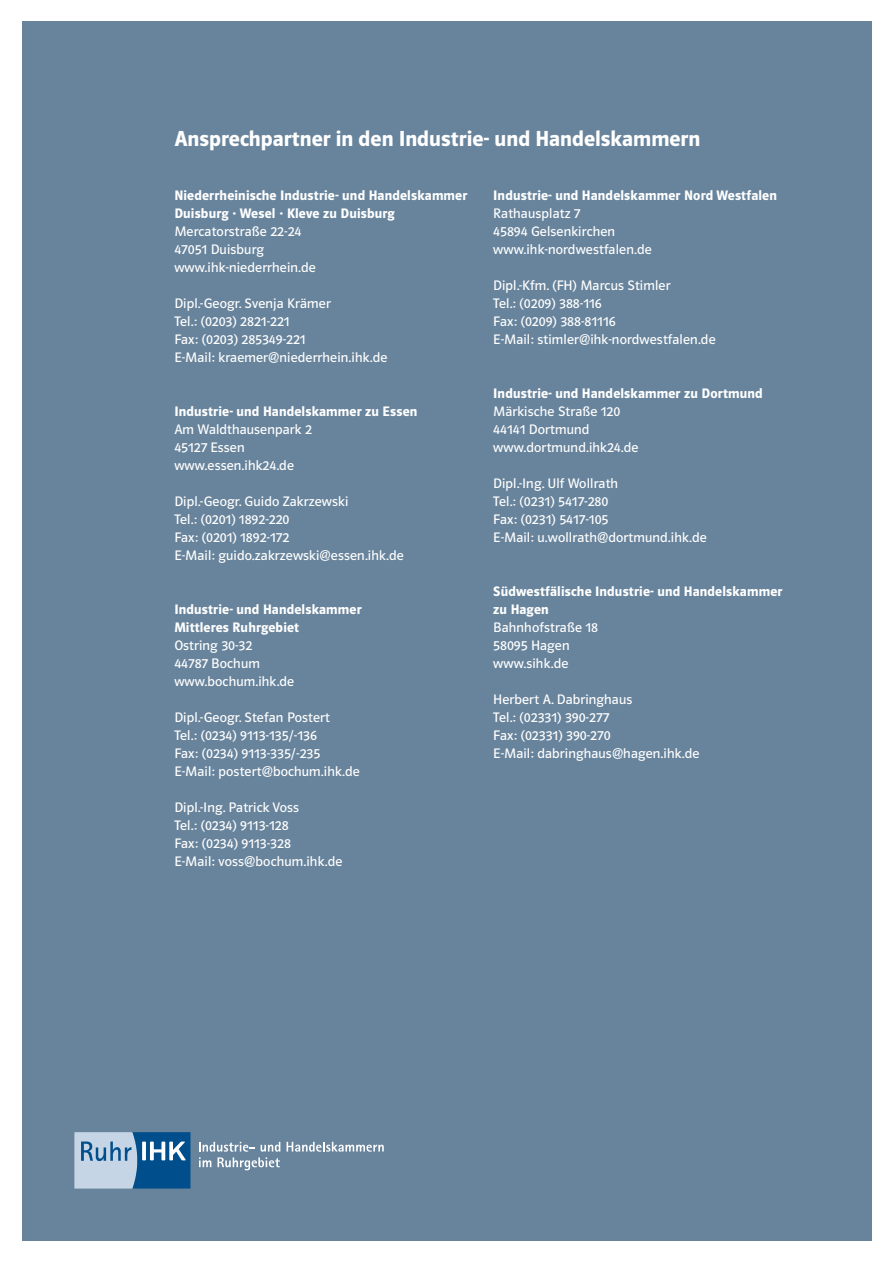
<style>
.page{position:relative;width:893px;height:1263px;background:#fff}
.page>*{position:absolute;margin:0;border:0;box-sizing:border-box;transform-origin:0 0}
.t1{font:22.5px "Polo 11 K Hfett";color:#fff}
.t2{font:14.25px/18px "Polo 11 K Buch";letter-spacing:.01em;color:#fff}
.t3{font:14.25px/18px "Polo 11 K Hfett";letter-spacing:.01em;color:#fff}
</style>
<div class="page">
<div style="left:22px;top:21px;width:850px;height:1220px;background:#68849c"></div>
<svg style="left:74px;top:1132px;width:116px;height:56px;background:#6d99bd"></svg>
<svg style="left:199px;top:1142px;width:81px;height:28px"></svg>
<svg style="left:287px;top:1142px;width:97px;height:10px"></svg>
<h1 class="t1" style="left:174px;top:126px;width:527px">Ansprechpartner in den Industrie- und Handelskammern</h1>
<p class="t3" style="left:174px;top:186px;width:295px">Niederrheinische Industrie- und Handelskammer<br>Duisburg · Wesel · Kleve zu Duisburg</p>
<p class="t2" style="left:174px;top:222px;width:143px">Mercatorstraße 22-24<br>47051 Duisburg www.ihk-niederrhein.de</p>
<p class="t2" style="left:174px;top:294px;width:215px">Dipl.-Geogr. Svenja Krämer<br>Tel.: (0203) 2821-221<br>Fax: (0203) 285349-221<br>E-Mail: kraemer@niederrhein.ihk.de</p>
<p class="t3" style="left:174px;top:402px;width:245px">Industrie- und Handelskammer zu Essen</p>
<p class="t2" style="left:174px;top:420px;width:139px">Am Waldthausenpark 2<br>45127 Essen www.essen.ihk24.de</p>
<p class="t2" style="left:174px;top:492px;width:231px">Dipl.-Geogr. Guido Zakrzewski<br>Tel.: (0201) 1892-220<br>Fax: (0201) 1892-172<br>E-Mail: guido.zakrzewski@essen.ihk.de</p>
<p class="t3" style="left:174px;top:600px;width:189px">Industrie- und Handelskammer<br>Mittleres Ruhrgebiet</p>
<p class="t2" style="left:174px;top:636px;width:121px">Ostring 30-32<br>44787 Bochum www.bochum.ihk.de</p>
<p class="t2" style="left:174px;top:708px;width:187px">Dipl.-Geogr. Stefan Postert<br>Tel.: (0234) 9113-135/-136<br>Fax: (0234) 9113-335/-235<br>E-Mail: postert@bochum.ihk.de</p>
<p class="t2" style="left:174px;top:798px;width:170px">Dipl.-Ing. Patrick Voss<br>Tel.: (0234) 9113-128<br>Fax: (0234) 9113-328<br>E-Mail: voss@bochum.ihk.de</p>
<p class="t3" style="left:493px;top:186px;width:285px">Industrie- und Handelskammer Nord Westfalen</p>
<p class="t2" style="left:493px;top:204px;width:160px">Rathausplatz 7<br>45894 Gelsenkirchen www.ihk-nordwestfalen.de</p>
<p class="t2" style="left:493px;top:276px;width:224px">Dipl.-Kfm. (FH) Marcus Stimler<br>Tel.: (0209) 388-116<br>Fax: (0209) 388-81116<br>E-Mail: stimler@ihk-nordwestfalen.de</p>
<p class="t3" style="left:493px;top:384px;width:271px">Industrie- und Handelskammer zu Dortmund</p>
<p class="t2" style="left:493px;top:402px;width:147px">Märkische Straße 120<br>44141 Dortmund www.dortmund.ihk24.de</p>
<p class="t2" style="left:493px;top:474px;width:215px">Dipl.-Ing. Ulf Wollrath<br>Tel.: (0231) 5417-280<br>Fax: (0231) 5417-105<br>E-Mail: u.wollrath@dortmund.ihk.de</p>
<p class="t3" style="left:493px;top:582px;width:291px">Südwestfälische Industrie- und Handelskammer zu Hagen</p>
<p class="t2" style="left:493px;top:618px;width:106px">Bahnhofstraße 18<br>58095 Hagen www.sihk.de</p>
<p class="t2" style="left:493px;top:690px;width:208px">Herbert A. Dabringhaus<br>Tel.: (02331) 390-277<br>Fax: (02331) 390-270<br>E-Mail: dabringhaus@hagen.ihk.de</p>
</div>
